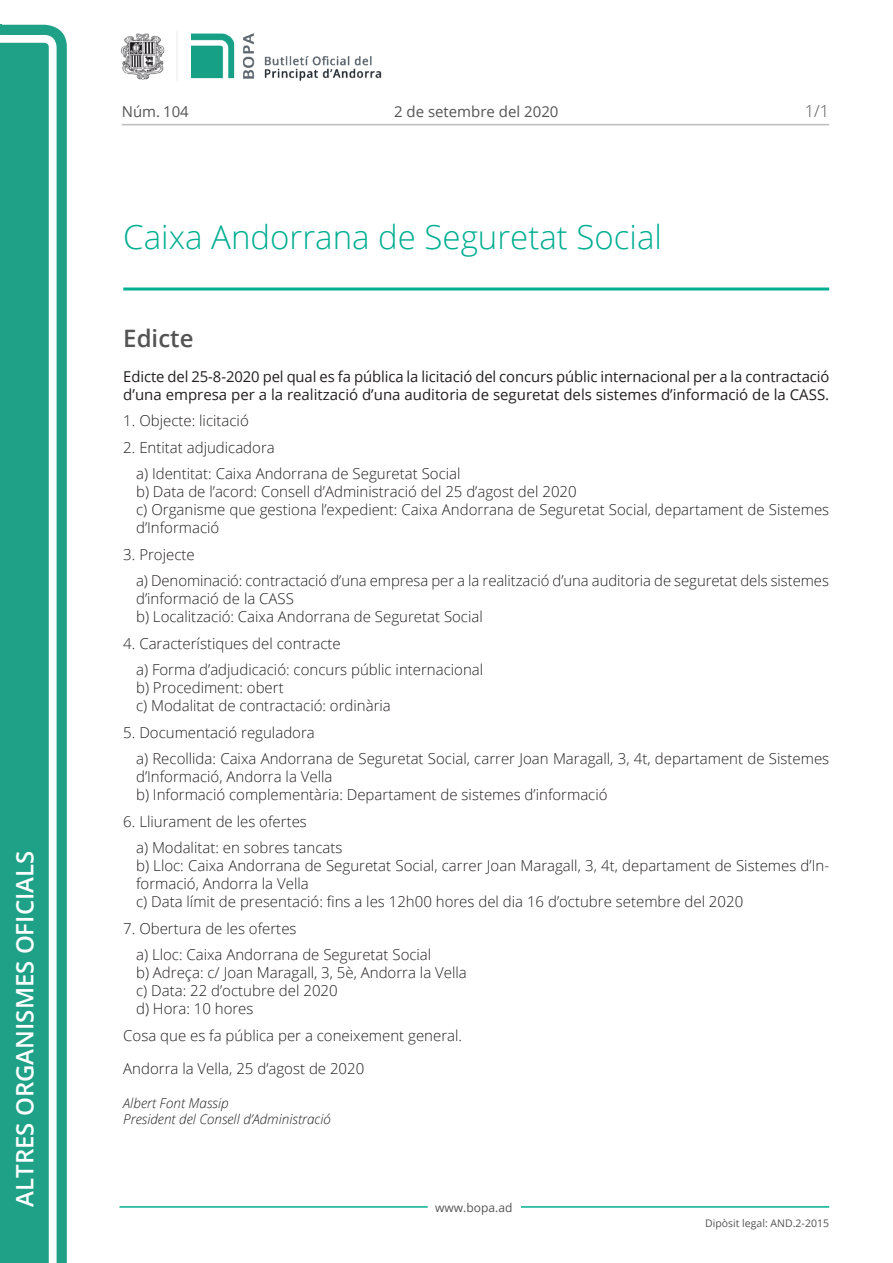
<style>
.page{position:relative;width:893px;height:1263px;background:#fff}
.page>*{position:absolute;margin:0;border:0;box-sizing:border-box;transform-origin:0 0}
.Titol_2_PAG{font:300 33px "Open Sans";color:#00ae91}
.t1{font:600 24px "Open Sans";color:#fff}
.Titol_3{font:600 24px "Open Sans";color:#545454}
.num_pagina{font:300 16.5px "Open Sans";color:#545454}
.Body_text_NOS{font:300 15px/18px "Open Sans";color:#231f20}
.Body_text_i{font:300 15px/18px "Open Sans";color:#231f20}
.Body_text{font:300 15px "Open Sans";color:#231f20}
.Body_text_sumari{font:15px/18px "Open Sans";letter-spacing:-.005em;color:#231f20}
.Data{font:300 15px "Open Sans";color:#231f20}
.carrer{font:15px "Open Sans";color:#545454}
.signatura{font:italic 300 13.5px/16.5px "Open Sans";color:#231f20}
.t2{font:12px "Open Sans";color:#545454}
.t3{font:10.5px "Open Sans";color:#545454}
</style>
<div class="page">
<svg style="left:0;top:25px;width:67px;height:1238px;fill:#1ea187"></svg>
<div style="left:0;top:43px;width:49px;height:1220px;background:#1ea187"></div>
<img style="left:122px;top:32px;width:260px;height:49px">
<hr style="left:119px;top:1206px;width:309px;height:2px;background:#00ae91">
<hr style="left:521px;top:1206px;width:308px;height:2px;background:#00ae91">
<hr style="left:122px;top:124px;width:707px;height:1px;background:#bcbdc0">
<hr style="left:123px;top:287px;width:706px;height:3px;background:#00ae91">
<p class="t1" style="left:8px;top:1207px;width:358px;rotate:-90deg">Altres organismes oficials</p>
<p class="carrer" style="left:122px;top:102px;width:68px">Núm. 104</p>
<p class="carrer" style="left:394px;top:102px;width:166px">2 de setembre del 2020</p>
<p class="Titol_2_PAG" style="left:123px;top:215px;width:540px">Caixa Andorrana de Seguretat Social</p>
<p class="num_pagina" style="left:805px;top:100px;width:26px">1/1</p>
<p class="Titol_3" style="left:123px;top:321px;width:72px">Edicte</p>
<p class="Body_text_sumari" style="left:123px;top:367px;width:708px">Edicte del 25-8-2020 pel qual es fa pública la licitació del concurs públic internacional per a la contractació d’una empresa per a la realització d’una auditoria de seguretat dels sistemes d’informació de la CASS.</p>
<p class="Body_text" style="left:123px;top:410px;width:127px">1. Objecte: licitació</p>
<p class="Body_text" style="left:123px;top:437px;width:153px">2. Entitat adjudicadora</p>
<p class="Body_text_NOS" style="left:136px;top:464px;width:326px">a) Identitat: Caixa Andorrana de Seguretat Social</p>
<p class="Body_text_NOS" style="left:136px;top:482px;width:442px">b) Data de l’acord: Consell d’Administració del 25 d’agost del 2020</p>
<p class="Body_text_i" style="left:136px;top:500px;width:695px">c) Organisme que gestiona l’expedient: Caixa Andorrana de Seguretat Social, departament de Sistemes d’Informació</p>
<p class="Body_text" style="left:123px;top:544px;width:73px">3. Projecte</p>
<p class="Body_text_NOS" style="left:136px;top:571px;width:694px">a) Denominació: contractació d’una empresa per a la realització d’una auditoria de seguretat dels sistemes d’informació de la CASS</p>
<p class="Body_text_i" style="left:136px;top:607px;width:348px">b) Localització: Caixa Andorrana de Seguretat Social</p>
<p class="Body_text" style="left:123px;top:633px;width:219px">4. Característiques del contracte</p>
<p class="Body_text_NOS" style="left:136px;top:660px;width:349px">a) Forma d’adjudicació: concurs públic internacional</p>
<p class="Body_text_NOS" style="left:136px;top:678px;width:149px">b) Procediment: obert</p>
<p class="Body_text_i" style="left:136px;top:696px;width:256px">c) Modalitat de contractació: ordinària</p>
<p class="Body_text" style="left:123px;top:722px;width:193px">5. Documentació reguladora</p>
<p class="Body_text_NOS" style="left:136px;top:749px;width:695px">a) Recollida: Caixa Andorrana de Seguretat Social, carrer Joan Maragall, 3, 4t, departament de Sistemes d’Informació, Andorra la Vella</p>
<p class="Body_text_i" style="left:136px;top:785px;width:473px">b) Informació complementària: Departament de sistemes d’informació</p>
<p class="Body_text" style="left:123px;top:811px;width:185px">6. Lliurament de les ofertes</p>
<p class="Body_text_NOS" style="left:136px;top:838px;width:208px">a) Modalitat: en sobres tancats</p>
<p class="Body_text_NOS" style="left:136px;top:856px;width:695px">b) Lloc: Caixa Andorrana de Seguretat Social, carrer Joan Maragall, 3, 4t, departament de Sistemes d’In&shy;formació, Andorra la Vella</p>
<p class="Body_text_i" style="left:136px;top:892px;width:609px">c) Data límit de presentació: fins a les 12h00 hores del dia 16 d’octubre setembre del 2020</p>
<p class="Body_text" style="left:123px;top:918px;width:175px">7. Obertura de les ofertes</p>
<p class="Body_text_NOS" style="left:136px;top:945px;width:297px">a) Lloc: Caixa Andorrana de Seguretat Social</p>
<p class="Body_text_NOS" style="left:136px;top:963px;width:332px">b) Adreça: c/ Joan Maragall, 3, 5è, Andorra la Vella</p>
<p class="Body_text_NOS" style="left:136px;top:981px;width:203px">c) Data: 22 d’octubre del 2020</p>
<p class="Body_text_i" style="left:136px;top:999px;width:119px">d) Hora: 10 hores</p>
<p class="Body_text" style="left:123px;top:1025px;width:340px">Cosa que es fa pública per a coneixement general.</p>
<p class="Data" style="left:123px;top:1058px;width:243px">Andorra la Vella, 25 d’agost de 2020</p>
<p class="signatura" style="left:123px;top:1094px;width:209px">Albert Font Massip<br>President del Consell d’Administració</p>
<p class="t2" style="left:435px;top:1199px;width:79px">www.bopa.ad</p>
<p class="t3" style="left:705px;top:1216px;width:125px">Dipòsit legal: AND.2-2015</p>
</div>
